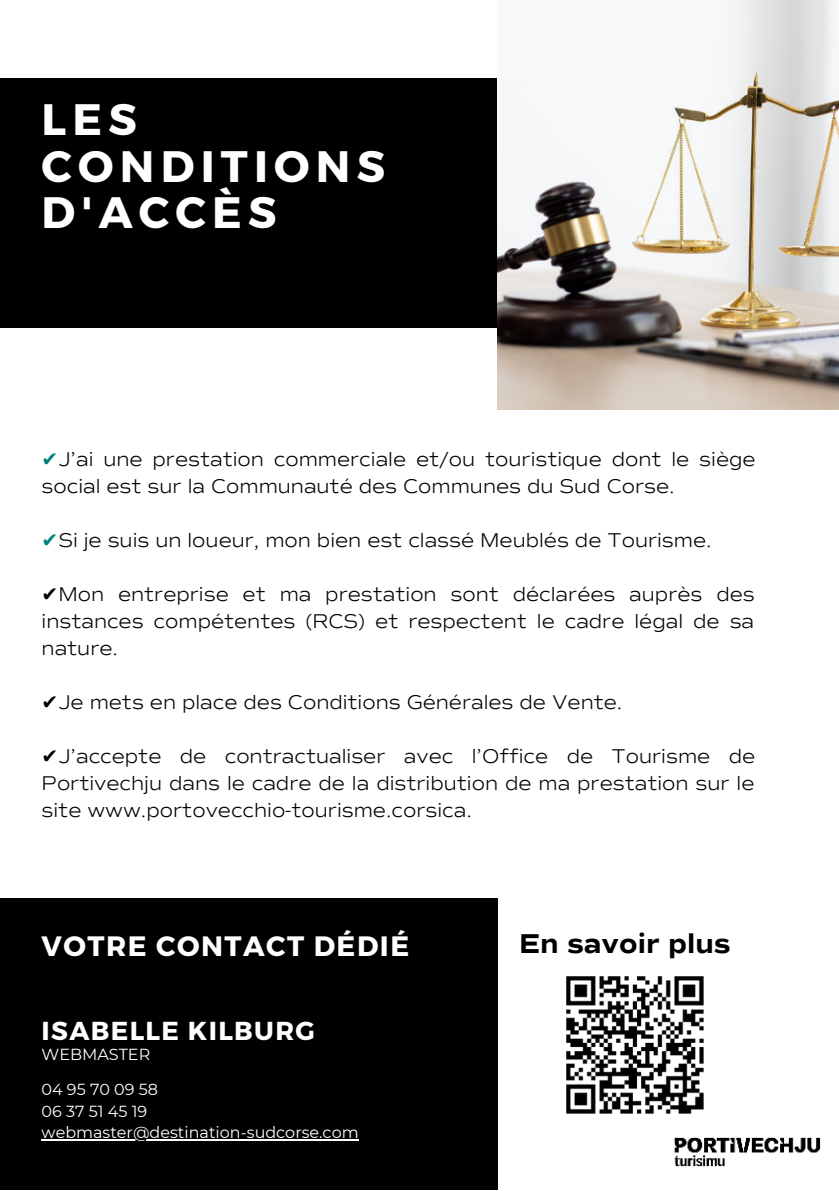
<style>
.page{position:relative;width:839px;height:1191px;background:#fff}
.page>*{position:absolute;margin:0;border:0;box-sizing:border-box;transform-origin:0 0}
.t1{font:700 44px/46.4px "Montserrat";letter-spacing:.14em;color:#fff}
.t2{font:700 28px "Montserrat";letter-spacing:.055em;color:#fff}
.t3{font:700 28px "Commuters Sans";color:#000}
.t4{font:700 26px "Montserrat";letter-spacing:.055em;color:#fff}
.t5{font:300 20px/27px "Commuters Sans";color:#000;text-align:justify}
.t6{font:16px/35px "Montserrat";color:#fff}
.s1{font-family:"DejaVu Sans";font-weight:400;color:#00817d}
.s2{font-family:"DejaVu Sans";font-weight:400}
</style>
<div class="page">
<img style="left:674px;top:1137px;width:147px;height:30px">
<div style="left:0;top:79px;width:576px;height:249px;background:#000"></div>
<img style="left:497px;top:0;width:341px;height:409px">
<div style="left:0;top:899px;width:497px;height:291px;background:#000"></div>
<img style="left:566px;top:976px;width:138px;height:138px">
<hr style="left:42px;top:1139px;width:316px;height:2px;background:#fff">
<h1 class="t1" style="left:42px;top:97px;width:345px">LES<br>CONDITIONS<br>D'ACCÈS</h1>
<p class="t5" style="left:42px;top:446px;width:715px"><span class="s1">✔</span> J’ai une prestation commerciale et/ou touristique dont le siège social est sur la Communauté des Communes du Sud Corse.</p>
<p class="t5" style="left:42px;top:527px;width:671px"><span class="s1">✔</span> Si je suis un loueur, mon bien est classé Meublés de Tourisme.</p>
<p class="t5" style="left:42px;top:581px;width:714px"><span class="s2">✔</span> Mon entreprise et ma prestation sont déclarées auprès des instances compétentes (RCS) et respectent le cadre légal de sa nature.</p>
<p class="t5" style="left:42px;top:689px;width:582px"><span class="s2">✔</span> Je mets en place des Conditions Générales de Vente.</p>
<p class="t5" style="left:42px;top:743px;width:715px"><span class="s2">✔</span> J’accepte de contractualiser avec l’Office de Tourisme de Portivechju dans le cadre de la distribution de ma prestation sur le site www.portovecchio-tourisme.corsica.</p>
<h2 class="t2" style="left:42px;top:929px;width:369px">VOTRE CONTACT DÉDIÉ</h2>
<h2 class="t3" style="left:519px;top:927px;width:213px">En savoir plus</h2>
<h3 class="t4" style="left:42px;top:1014px;width:275px">ISABELLE KILBURG</h3>
<p class="t6" style="left:42px;top:1037px;width:118px">WEBMASTER<br>04 95 70 09 58</p>
<p class="t6" style="left:42px;top:1100px;width:318px;line-height:21.4px">06 37 51 45 19 webmaster@destination-sudcorse.com</p>
</div>
